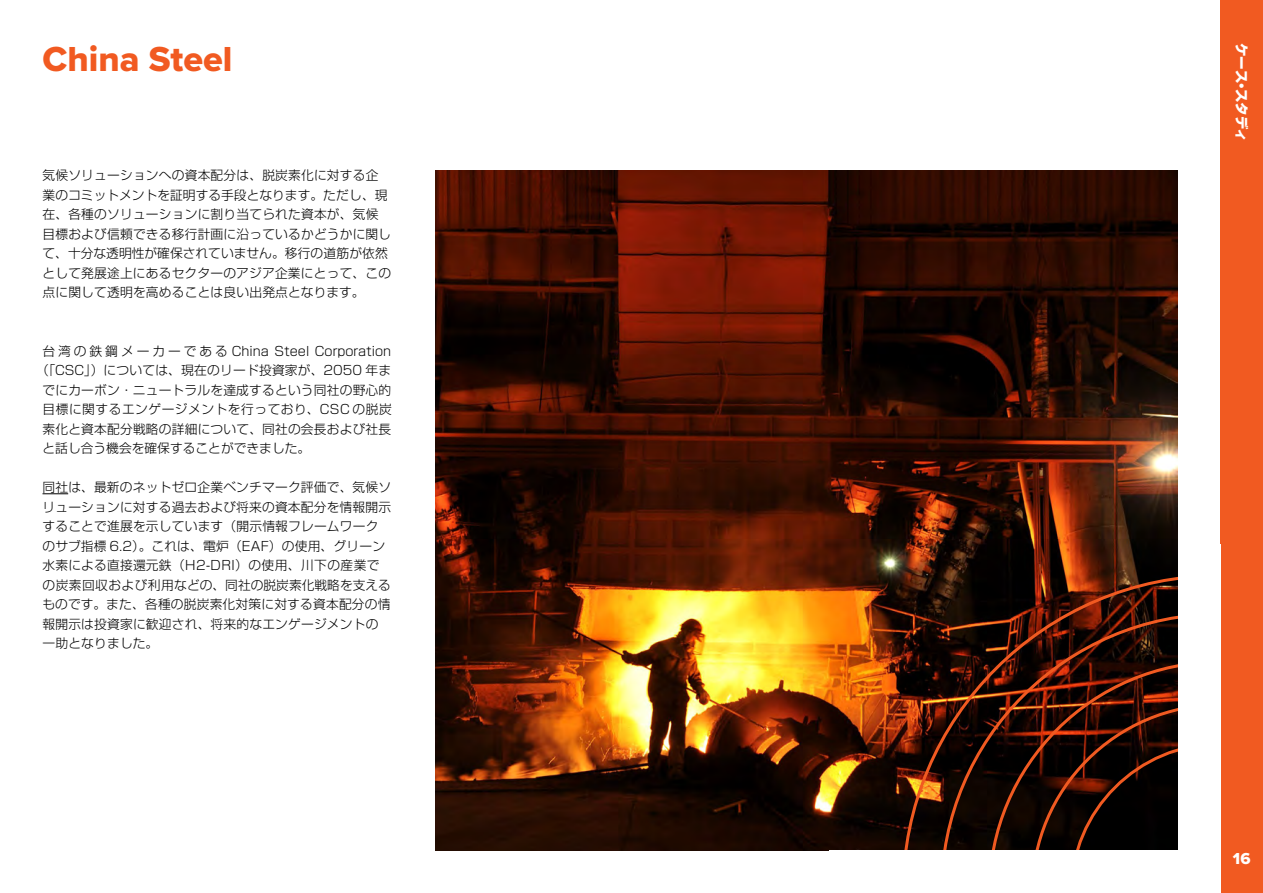
<style>
.page{position:relative;width:1263px;height:893px;background:#fff}
.page>*{position:absolute;margin:0;border:0;box-sizing:border-box;transform-origin:0 0}
.t1{font:36px "Proxima Nova Extrabld";color:#f15a21}
.t2{font:16.5px "Proxima Nova Extrabld";color:#fff}
.t3{font:800 13.5px "Shin Go Pr 6 N";letter-spacing:-.02em;color:#fff}
.t4{font:300 12.75px/19.5px "Shin Go Pr 6 N";letter-spacing:.015em;color:#000}
.t5{font:300 12.75px "Shin Go Pr 6 N";letter-spacing:.04em;color:#000}
</style>
<div class="page">
<div style="left:1220px;top:0;width:43px;height:893px;background:#f15a21"></div>
<img style="left:436px;top:170px;width:742px;height:680px">
<svg style="left:900px;top:573px;width:321px;height:320px;background:#311006"></svg>
<div style="left:829px;top:850px;width:349px;height:43px;background:#fff"></div>
<div style="left:1178px;top:544px;width:42px;height:349px;background:#fff"></div>
<svg style="left:43px;top:493px;width:25px;height:1px"></svg>
<h1 class="t1" style="left:43px;top:32px;width:191px">China Steel</h1>
<p class="t4" style="left:43px;top:164px;width:350px">気候ソリューションへの資本配分は、脱炭素化に対する企業のコミットメントを証明する手段となります。ただし、現在、各種のソリューションに割り当てられた資本が、気候目標および信頼できる移行計画に沿っているかどうかに関して、十分な透明性が確保されていません。移行の道筋が依然として発展途上にあるセクターのアジア企業にとって、この点に関して透明を高めることは良い出発点となります。</p>
<p class="t4" style="left:43px;top:340px;width:350px">台湾の鉄鋼メーカーである China Steel Corporation</p>
<p class="t4" style="left:36px;top:359px;width:356px">（「CSC」）については、現在のリード投資家が、2050 年ま</p>
<p class="t4" style="left:43px;top:379px;width:350px">でにカーボン・ニュートラルを達成するという同社の野心的</p>
<p class="t5" style="left:43px;top:399px;width:351px">目標に関するエンゲージメントを行っており、CSC の脱炭</p>
<p class="t4" style="left:43px;top:418px;width:350px">素化と資本配分戦略の詳細について、同社の会長および社長</p>
<p class="t4" style="left:43px;top:437px;width:269px">と話し合う機会を確保することができました。</p>
<p class="t4" style="left:43px;top:476px;width:350px">同社は、最新のネットゼロ企業ベンチマーク評価で、気候ソリューションに対する過去および将来の資本配分を情報開示することで進展を示しています（開示情報フレームワークのサブ指標 6.2）。これは、電炉（EAF）の使用、グリーン水素による直接還元鉄（H2-DRI）の使用、川下の産業での炭素回収および利用などの、同社の脱炭素化戦略を支えるものです。また、各種の脱炭素化対策に対する資本配分の情報開示は投資家に歓迎され、将来的なエンゲージメントの一助となりました。</p>
<p class="t3" style="left:1252px;top:43px;width:100px;rotate:90deg">ケース・スタディ</p>
<p class="t2" style="left:1233px;top:846px;width:19px">16</p>
</div>
